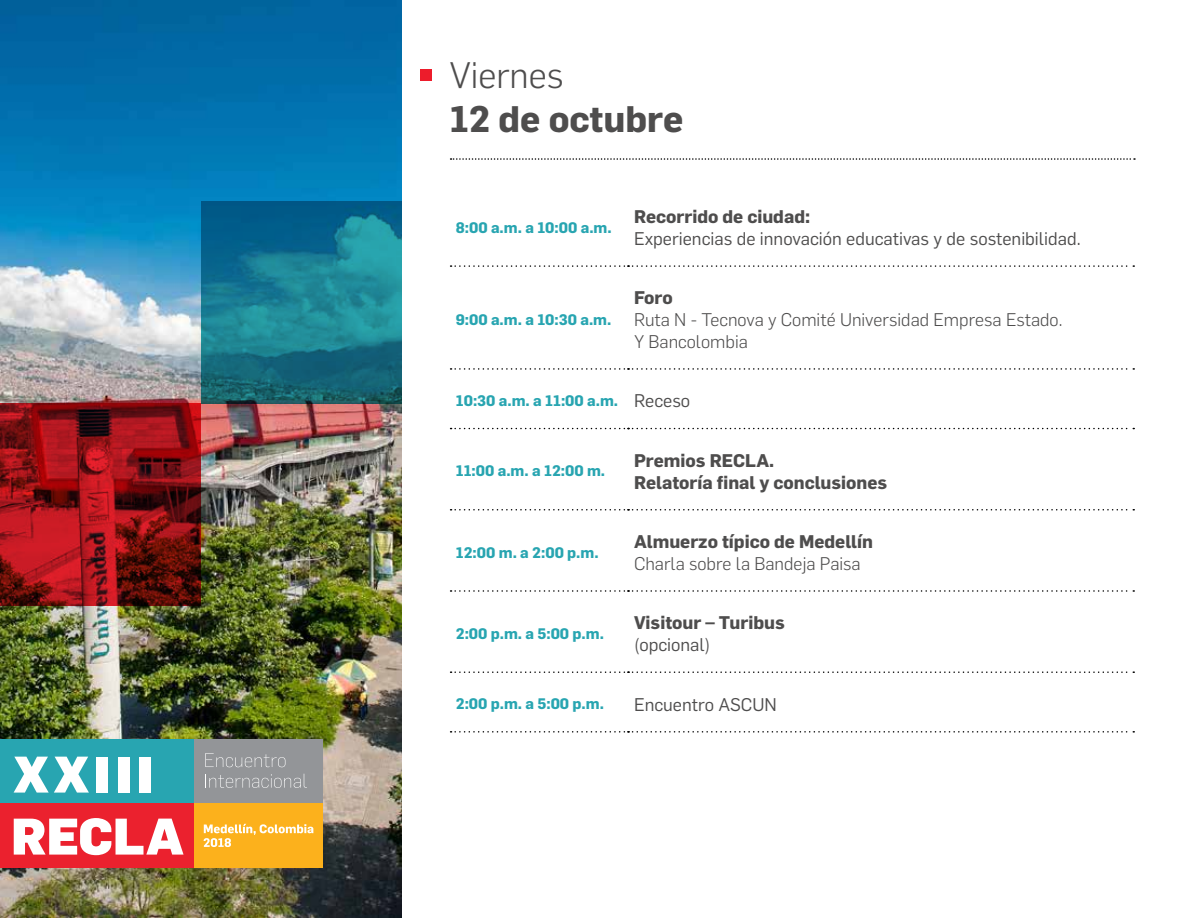
<style>
.page{position:relative;width:1188px;height:918px;background:#fff}
.page>*{position:absolute;margin:0;border:0;box-sizing:border-box;transform-origin:0 0}
.t1{font:700 36.3px "Flama";color:#4e4d4d}
.t2{font:300 36.3px "Flama";color:#4e4d4d}
.t3{font:700 18px/21.6px "Flama";color:#4e4d4d}
.t4{font:300 18px/21.6px "Flama";color:#4e4d4d}
.t5{font:18px "Flama";color:#4e4d4d}
.t6{font:700 15px "Flama";color:#28a5b1}
.s1{font-weight:400;font-size:18px;color:#4e4d4d}
</style>
<div class="page">
<img style="left:1px;top:1px;width:401px;height:916px">
<div style="left:193px;top:739px;width:130px;height:65px;background:#939598"></div>
<div style="left:194px;top:804px;width:129px;height:64px;background:#fcb11c"></div>
<div style="left:1px;top:739px;width:193px;height:65px;background:#28a5b1"></div>
<svg style="left:205px;top:774px;width:102px;height:14px"></svg>
<div style="left:1px;top:804px;width:193px;height:64px;background:#eb212e"></div>
<svg style="left:14px;top:818px;width:170px;height:37px"></svg>
<svg style="left:14px;top:757px;width:75px;height:36px"></svg>
<div style="left:97px;top:757px;width:11px;height:36px;background:#fff"></div>
<div style="left:118px;top:757px;width:11px;height:36px;background:#fff"></div>
<div style="left:139px;top:757px;width:12px;height:36px;background:#fff"></div>
<svg style="left:205px;top:753px;width:80px;height:14px"></svg>
<svg style="left:204px;top:824px;width:109px;height:23px"></svg>
<svg style="left:0;top:403px;width:201px;height:203px"></svg>
<svg style="left:201px;top:201px;width:201px;height:202px"></svg>
<div style="left:420px;top:70px;width:11px;height:11px;background:#ed1c2b"></div>
<svg style="left:451px;top:158px;width:684px;height:2px"></svg>
<svg style="left:451px;top:265px;width:683px;height:2px"></svg>
<svg style="left:451px;top:368px;width:683px;height:2px"></svg>
<svg style="left:451px;top:428px;width:683px;height:1px"></svg>
<svg style="left:451px;top:509px;width:683px;height:2px"></svg>
<svg style="left:451px;top:590px;width:683px;height:2px"></svg>
<svg style="left:451px;top:671px;width:683px;height:2px"></svg>
<svg style="left:451px;top:731px;width:683px;height:2px"></svg>
<h1 class="t2" style="left:450px;top:51px;width:115px">Viernes</h1>
<h1 class="t1" style="left:450px;top:93px;width:235px">12 de octubre</h1>
<p class="t6" style="left:456px;top:216px;width:157px">8:00 a.m. a 10:00 a.m.</p>
<p class="t6" style="left:456px;top:308px;width:157px">9:00 a.m. a 10:30 a.m.</p>
<p class="t3" style="left:634px;top:205px;width:178px">Recorrido de ciudad:</p>
<p class="t5" style="left:634px;top:226px;width:448px">Experiencias de innovación educativas y de sostenibilidad.</p>
<p class="t3" style="left:634px;top:286px;width:40px">Foro</p>
<p class="t4" style="left:634px;top:308px;width:430px">Ruta N - Tecnova y Comité Universidad Empresa Estado.<br>Y Bancolombia</p>
<p class="t6" style="left:456px;top:390px;width:236px">10:30 a.m. a 11:00 a.m. <span class="s1">Receso</span></p>
<p class="t6" style="left:456px;top:460px;width:151px">11:00 a.m. a 12:00 m.</p>
<p class="t3" style="left:634px;top:448px;width:255px">Premios RECLA.<br>Relatoría final y conclusiones</p>
<p class="t6" style="left:456px;top:541px;width:144px">12:00 m. a 2:00 p.m.</p>
<p class="t6" style="left:456px;top:622px;width:150px">2:00 p.m. a 5:00 p.m.</p>
<p class="t3" style="left:634px;top:530px;width:240px">Almuerzo típico de Medellín</p>
<p class="t4" style="left:634px;top:552px;width:228px">Charla sobre la Bandeja Paisa</p>
<p class="t3" style="left:634px;top:611px;width:152px">Visitour – Turibus</p>
<p class="t5" style="left:634px;top:632px;width:78px">(opcional)</p>
<p class="t6" style="left:456px;top:693px;width:150px">2:00 p.m. a 5:00 p.m.</p>
<p class="t5" style="left:634px;top:692px;width:144px">Encuentro ASCUN</p>
</div>
